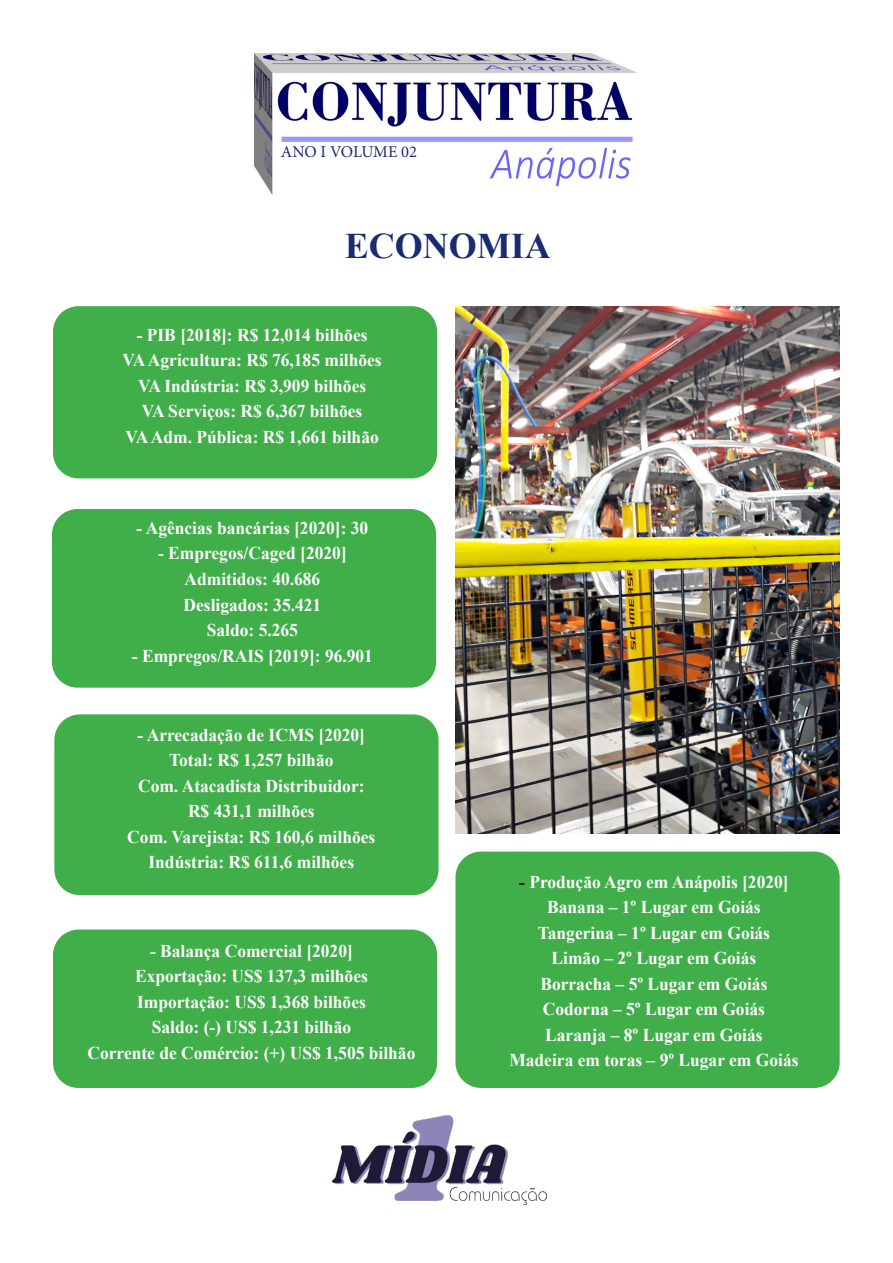
<style>
.page{position:relative;width:893px;height:1263px;background:#fff}
.page>*{position:absolute;margin:0;border:0;box-sizing:border-box;transform-origin:0 0}
.t1{font:700 36px "Times New Roman";color:#182c6f}
.t2{font:700 18px "Times New Roman";color:#fff}
.t3{font:16.5px "Minion Pro";letter-spacing:-.01em;color:#182c6f}
.s1{color:#000}
</style>
<div class="page">
<img style="left:254px;top:53px;width:383px;height:142px">
<img style="left:332px;top:1116px;width:214px;height:88px">
<div style="left:53px;top:306px;width:384px;height:172px;background:#40ae49;border-radius:26px"></div>
<div style="left:455px;top:851px;width:385px;height:237px;background:#40ae49;border-radius:26px"></div>
<div style="left:52px;top:509px;width:384px;height:179px;background:#40ae49;border-radius:26px"></div>
<div style="left:54px;top:714px;width:385px;height:181px;background:#40ae49;border-radius:26px"></div>
<div style="left:53px;top:929px;width:384px;height:159px;background:#40ae49;border-radius:26px"></div>
<img style="left:455px;top:306px;width:385px;height:527px">
<p class="t3" style="left:281px;top:141px;width:138px">ANO I VOLUME 02</p>
<p class="t1" style="left:345px;top:220px;width:207px">ECONOMIA</p>
<p class="t2" style="left:137px;top:322px;width:232px">- PIB [2018]: R$ 12,014 bilhões</p>
<p class="t2" style="left:123px;top:347px;width:261px">VA Agricultura: R$ 76,185 milhões</p>
<p class="t2" style="left:138px;top:373px;width:230px">VA Indústria: R$ 3,909 bilhões</p>
<p class="t2" style="left:142px;top:398px;width:222px">VA Serviços: R$ 6,367 bilhões</p>
<p class="t2" style="left:125px;top:424px;width:255px">VA Adm. Pública: R$ 1,661 bilhão</p>
<p class="t2" style="left:137px;top:515px;width:233px">- Agências bancárias [2020]: 30</p>
<p class="t2" style="left:158px;top:540px;width:190px">- Empregos/Caged [2020]</p>
<p class="t2" style="left:185px;top:566px;width:137px">Admitidos: 40.686</p>
<p class="t2" style="left:184px;top:591px;width:139px">Desligados: 35.421</p>
<p class="t2" style="left:207px;top:617px;width:93px">Saldo: 5.265</p>
<p class="t2" style="left:132px;top:642px;width:243px">- Empregos/RAIS [2019]: 96.901</p>
<p class="t2" style="left:138px;top:722px;width:229px">- Arrecadação de ICMS [2020]</p>
<p class="t2" style="left:169px;top:747px;width:166px">Total: R$ 1,257 bilhão</p>
<p class="t2" style="left:138px;top:773px;width:228px">Com. Atacadista Distribuidor:</p>
<p class="t2" style="left:188px;top:798px;width:128px">R$ 431,1 milhões</p>
<p class="t2" style="left:127px;top:824px;width:249px">Com. Varejista: R$ 160,6 milhões</p>
<p class="t2" style="left:148px;top:849px;width:207px">Indústria: R$ 611,6 milhões</p>
<p class="t2" style="left:150px;top:938px;width:204px">- Balança Comercial [2020]</p>
<p class="t2" style="left:135px;top:963px;width:234px">Exportação: US$ 137,3 milhões</p>
<p class="t2" style="left:137px;top:989px;width:230px">Importação: US$ 1,368 bilhões</p>
<p class="t2" style="left:152px;top:1014px;width:201px">Saldo: (-) US$ 1,231 bilhão</p>
<p class="t2" style="left:87px;top:1040px;width:329px">Corrente de Comércio: (+) US$ 1,505 bilhão</p>
<p class="t2" style="left:519px;top:868px;width:271px"><span class="s1">-</span> Produção Agro em Anápolis [2020]</p>
<p class="t2" style="left:547px;top:894px;width:215px">Banana – 1º Lugar em Goiás</p>
<p class="t2" style="left:538px;top:919px;width:234px">Tangerina – 1º Lugar em Goiás</p>
<p class="t2" style="left:552px;top:945px;width:206px">Limão – 2º Lugar em Goiás</p>
<p class="t2" style="left:540px;top:970px;width:229px">Borracha – 5º Lugar em Goiás</p>
<p class="t2" style="left:543px;top:996px;width:224px">Codorna – 5º Lugar em Goiás</p>
<p class="t2" style="left:545px;top:1021px;width:219px">Laranja – 8º Lugar em Goiás</p>
<p class="t2" style="left:509px;top:1047px;width:291px">Madeira em toras – 9º Lugar em Goiás</p>
</div>
